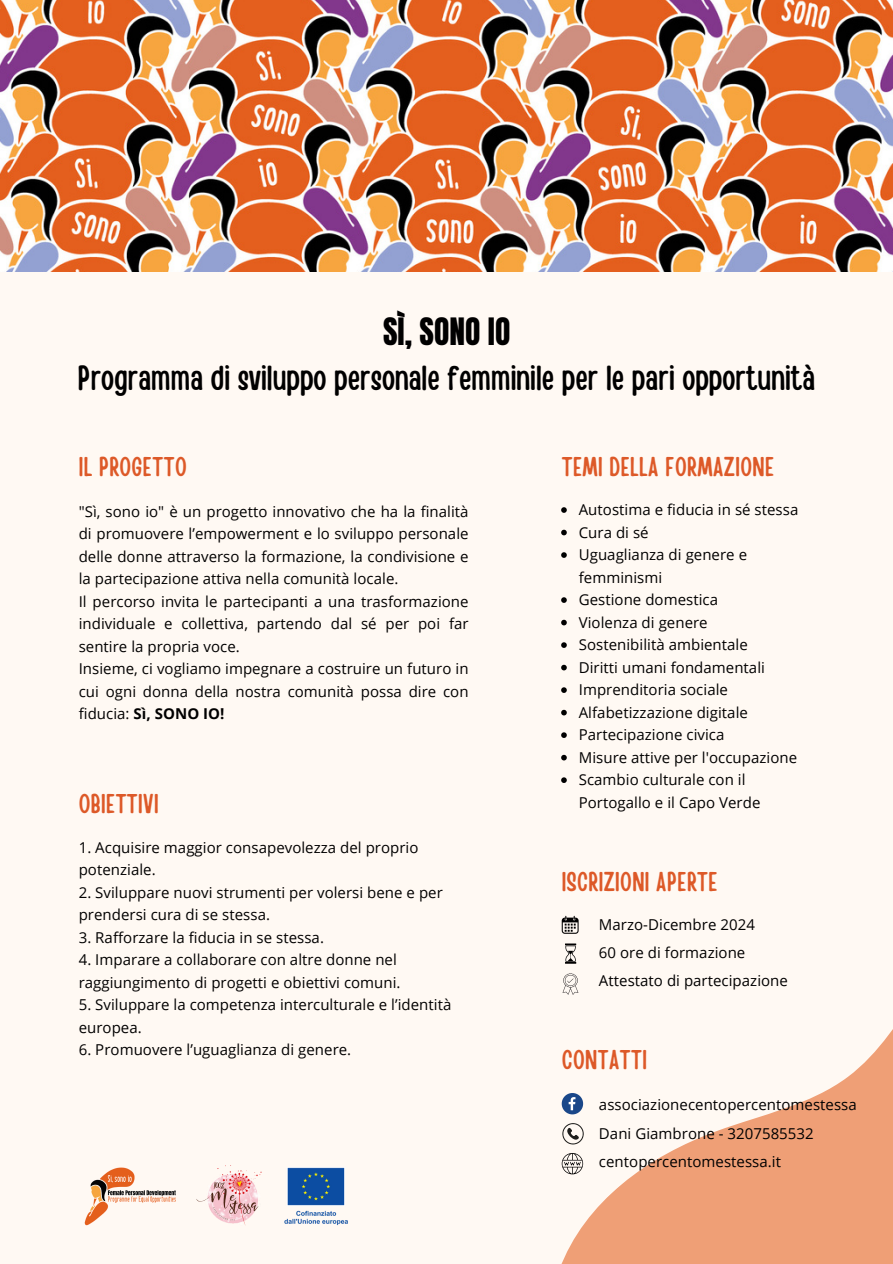
<style>
.page{position:relative;width:893px;height:1264px;background:#fff}
.page>*{position:absolute;margin:0;border:0;box-sizing:border-box;transform-origin:0 0}
.t1{font:34.5px "Handy Casual Condensed";color:#000}
.t2{font:31.5px "Anton";color:#000}
.t3{font:27px "Handy Casual Condensed";letter-spacing:.015em;color:#dd5928}
.t4{font:15px/22.5px "Open Sans";letter-spacing:.005em;color:#000}
.s1{font-weight:700}
</style>
<div class="page">
<div style="left:0;top:0;width:892px;height:1263px;background:#fff9f3"></div>
<svg style="left:562px;top:919px;width:330px;height:344px"></svg>
<img style="left:84px;top:1167px;width:92px;height:59px">
<img style="left:196px;top:1165px;width:66px;height:60px">
<img style="left:284px;top:1167px;width:64px;height:59px">
<img style="left:0;top:0;width:892px;height:271px">
<svg style="left:561px;top:507px;width:5px;height:6px"></svg>
<svg style="left:561px;top:529px;width:5px;height:6px"></svg>
<svg style="left:561px;top:552px;width:5px;height:6px"></svg>
<svg style="left:561px;top:597px;width:5px;height:6px"></svg>
<svg style="left:561px;top:619px;width:5px;height:6px"></svg>
<svg style="left:561px;top:642px;width:5px;height:6px"></svg>
<svg style="left:561px;top:664px;width:5px;height:6px"></svg>
<svg style="left:561px;top:687px;width:5px;height:6px"></svg>
<svg style="left:561px;top:709px;width:5px;height:6px"></svg>
<svg style="left:561px;top:732px;width:5px;height:6px"></svg>
<svg style="left:561px;top:754px;width:5px;height:6px"></svg>
<svg style="left:561px;top:777px;width:5px;height:6px"></svg>
<svg style="left:561px;top:1092px;width:22px;height:22px"></svg>
<svg style="left:562px;top:1123px;width:21px;height:21px"></svg>
<svg style="left:561px;top:1152px;width:22px;height:22px"></svg>
<svg style="left:561px;top:915px;width:17px;height:18px"></svg>
<svg style="left:565px;top:943px;width:11px;height:20px"></svg>
<svg style="left:562px;top:973px;width:16px;height:21px"></svg>
<p class="t2" style="left:383px;top:308px;width:129px">SÌ, SONO IO</p>
<p class="t1" style="left:78px;top:355px;width:739px">Programma di sviluppo personale femminile per le pari opportunità</p>
<p class="t3" style="left:79px;top:449px;width:109px">IL PROGETTO</p>
<p class="t4" style="left:79px;top:499px;width:391px;text-align:justify">"Sì, sono io" è un progetto innovativo che ha la finalità di promuovere l’empowerment e lo sviluppo personale delle donne attraverso la formazione, la condivisione e la partecipazione attiva nella comunità locale.</p>
<p class="t4" style="left:79px;top:589px;width:391px;text-align:justify">Il percorso invita le partecipanti a una trasformazione individuale e collettiva, partendo dal sé per poi far sentire la propria voce.</p>
<p class="t4" style="left:79px;top:657px;width:391px;text-align:justify">Insieme, ci vogliamo impegnare a costruire un futuro in cui ogni donna della nostra comunità possa dire con fiducia: <span class="s1">Sì, SONO IO!</span></p>
<p class="t3" style="left:79px;top:785px;width:81px">OBIETTIVI</p>
<p class="t4" style="left:79px;top:835px;width:341px">1. Acquisire maggior consapevolezza del proprio potenziale.</p>
<p class="t4" style="left:79px;top:880px;width:365px">2. Sviluppare nuovi strumenti per volersi bene e per prendersi cura di se stessa.</p>
<p class="t4" style="left:79px;top:925px;width:247px">3. Rafforzare la fiducia in se stessa.</p>
<p class="t4" style="left:79px;top:948px;width:323px">4. Imparare a collaborare con altre donne nel raggiungimento di progetti e obiettivi comuni.</p>
<p class="t4" style="left:79px;top:993px;width:374px">5. Sviluppare la competenza interculturale e l’identità europea.</p>
<p class="t4" style="left:79px;top:1038px;width:274px">6. Promuovere l’uguaglianza di genere.</p>
<p class="t3" style="left:561px;top:449px;width:214px">TEMI DELLA FORMAZIONE</p>
<p class="t4" style="left:578px;top:498px;width:221px">Autostima e fiducia in sé stessa</p>
<p class="t4" style="left:578px;top:520px;width:71px">Cura di sé</p>
<p class="t4" style="left:578px;top:543px;width:170px">Uguaglianza di genere e femminismi</p>
<p class="t4" style="left:578px;top:588px;width:141px">Gestione domestica</p>
<p class="t4" style="left:578px;top:610px;width:130px">Violenza di genere</p>
<p class="t4" style="left:578px;top:633px;width:170px">Sostenibilità ambientale</p>
<p class="t4" style="left:578px;top:655px;width:188px">Diritti umani fondamentali</p>
<p class="t4" style="left:578px;top:678px;width:151px">Imprenditoria sociale</p>
<p class="t4" style="left:578px;top:700px;width:171px">Alfabetizzazione digitale</p>
<p class="t4" style="left:578px;top:723px;width:147px">Partecipazione civica</p>
<p class="t4" style="left:578px;top:745px;width:220px">Misure attive per l'occupazione</p>
<p class="t4" style="left:578px;top:768px;width:183px">Scambio culturale con il<br>Portogallo e il Capo Verde</p>
<p class="t3" style="left:561px;top:864px;width:157px">ISCRIZIONI APERTE</p>
<p class="t4" style="left:599px;top:913px;width:157px">Marzo-Dicembre 2024</p>
<p class="t4" style="left:599px;top:941px;width:148px">60 ore di formazione</p>
<p class="t4" style="left:599px;top:969px;width:190px">Attestato di partecipazione</p>
<p class="t3" style="left:561px;top:1041px;width:87px">CONTATTI</p>
<p class="t4" style="left:599px;top:1092px;width:259px">associazionecentopercentomestessa</p>
<p class="t4" style="left:599px;top:1122px;width:216px">Dani Giambrone - 3207585532</p>
<p class="t4" style="left:599px;top:1150px;width:183px">centopercentomestessa.it</p>
</div>
